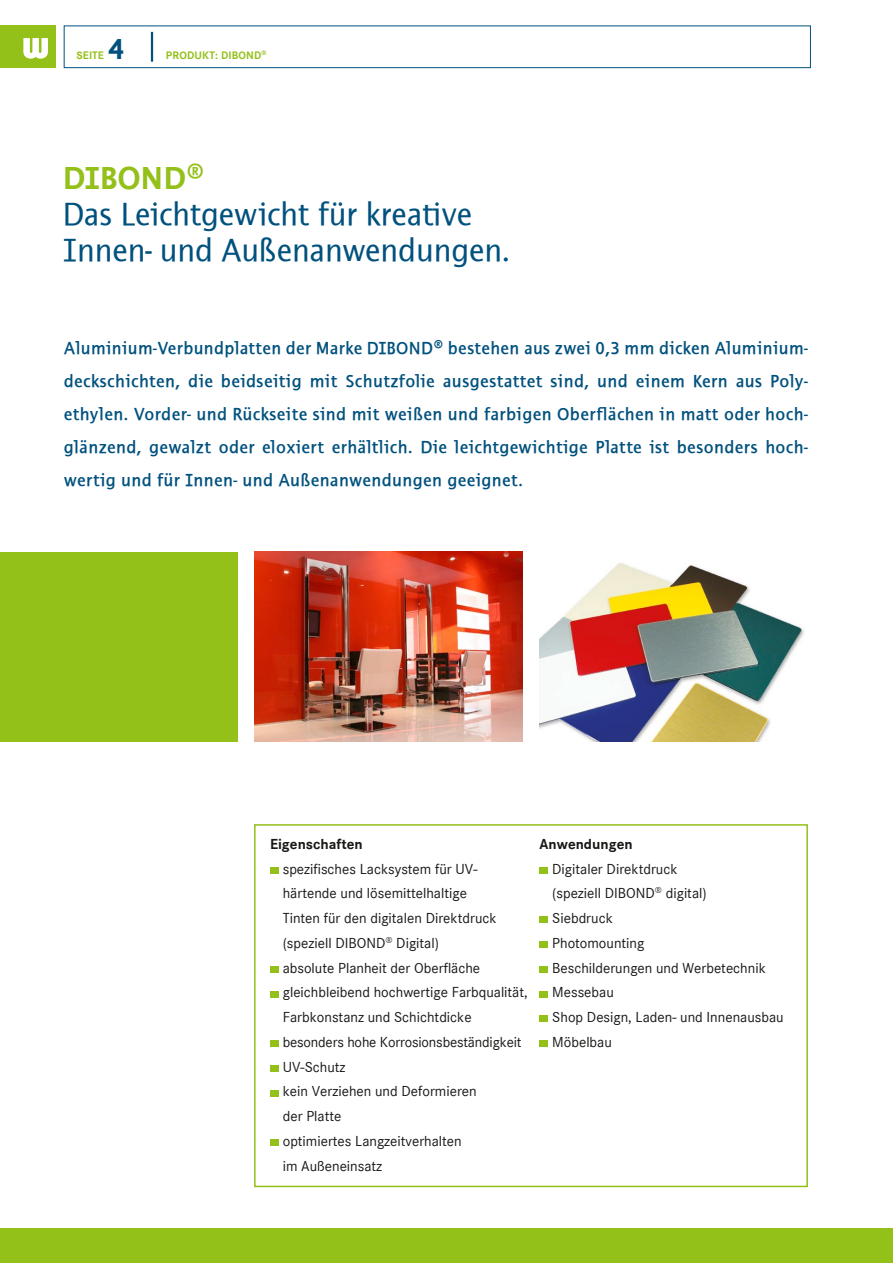
<style>
.page{position:relative;width:893px;height:1263px;background:#fff}
.page>*{position:absolute;margin:0;border:0;box-sizing:border-box;transform-origin:0 0}
.t1{font:33px/36px "Thordis Sans EF";color:#00517e}
.t2{font:700 33px "Thordis Sans EF";letter-spacing:-.01em;color:#94c01a}
.t3{font:700 30px "Thordis Sans EF";color:#00517e}
.t4{font:600 18px/33px "Thordis Sans EF";letter-spacing:.02em;color:#00517e;text-align:justify}
.t5{font:15px/24.8px "Corporate S";color:#171715}
.t6{font:700 15px "Corporate S";color:#171715}
.t7{font:700 11.25px "Corporate S";letter-spacing:.01em;color:#94c01a}
</style>
<div class="page">
<img style="left:539px;top:563px;width:265px;height:179px">
<div style="left:0;top:552px;width:237px;height:190px;background:#94c01a"></div>
<img style="left:254px;top:552px;width:268px;height:190px">
<div style="left:0;top:1229px;width:893px;height:34px;background:#94c01a"></div>
<div style="left:64px;top:26px;width:747px;height:42px;border:1px solid #00517e"></div>
<div style="left:0;top:26px;width:55px;height:42px;background:#94c01a"></div>
<svg style="left:23px;top:38px;width:25px;height:21px"></svg>
<hr style="left:151px;top:32px;width:2px;height:30px;background:#00517e">
<div style="left:254px;top:824px;width:554px;height:363px;border:2px solid #94c01a"></div>
<div style="left:270px;top:867px;width:9px;height:7px;background:#94c01a"></div>
<div style="left:270px;top:966px;width:9px;height:7px;background:#94c01a"></div>
<div style="left:270px;top:991px;width:9px;height:6px;background:#94c01a"></div>
<div style="left:270px;top:1040px;width:9px;height:7px;background:#94c01a"></div>
<div style="left:270px;top:1065px;width:9px;height:7px;background:#94c01a"></div>
<div style="left:270px;top:1090px;width:9px;height:6px;background:#94c01a"></div>
<div style="left:270px;top:1139px;width:9px;height:7px;background:#94c01a"></div>
<div style="left:539px;top:867px;width:9px;height:7px;background:#94c01a"></div>
<div style="left:539px;top:917px;width:9px;height:6px;background:#94c01a"></div>
<div style="left:539px;top:941px;width:9px;height:7px;background:#94c01a"></div>
<div style="left:539px;top:966px;width:9px;height:7px;background:#94c01a"></div>
<div style="left:539px;top:991px;width:9px;height:6px;background:#94c01a"></div>
<div style="left:539px;top:1016px;width:9px;height:6px;background:#94c01a"></div>
<div style="left:539px;top:1040px;width:9px;height:7px;background:#94c01a"></div>
<h2 class="t3" style="left:108px;top:32px;width:18px">4</h2>
<p class="t7" style="left:166px;top:48px;width:102px">PRODUKT: DIBOND<sup>®</sup></p>
<p class="t7" style="left:77px;top:47px;width:29px">SEITE</p>
<h1 class="t2" style="left:63px;top:160px;width:143px">DIBOND®</h1>
<h1 class="t1" style="left:63px;top:196px;width:449px">Das Leichtgewicht für kreative<br>Innen- und Außenanwendungen.</h1>
<p class="t4" style="left:64px;top:331px;width:746px">Aluminium-Verbundplatten der Marke DIBOND® bestehen aus zwei 0,3 mm dicken Aluminium&shy;deckschichten, die beidseitig mit Schutzfolie ausgestattet sind, und einem Kern aus Poly&shy;ethylen. Vorder- und Rückseite sind mit weißen und farbigen Oberflächen in matt oder hoch&shy;glänzend, gewalzt oder eloxiert erhältlich. Die leichtgewichtige Platte ist besonders hoch&shy;wertig und für Innen- und Außenanwendungen geeignet.</p>
<p class="t6" style="left:270px;top:833px;width:94px">Eigenschaften</p>
<p class="t5" style="left:283px;top:856px;width:246px">spezifisches Lacksystem für UV&shy;härtende und lösemittelhaltige<br>Tinten für den digitalen Direktdruck (speziell DIBOND<sup>®</sup> Digital)<br>absolute Planheit der Oberfläche gleichbleibend hochwertige Farbqualität,<br>Farbkonstanz und Schichtdicke besonders hohe Korrosionsbeständigkeit<br>UV-Schutz<br>kein Verziehen und Deformieren<br>der Platte<br>optimiertes Langzeitverhalten<br>im Außeneinsatz</p>
<p class="t6" style="left:539px;top:833px;width:95px">Anwendungen</p>
<p class="t5" style="left:552px;top:856px;width:233px">Digitaler Direktdruck<br>(speziell DIBOND<sup>®</sup> digital)<br>Siebdruck<br>Photomounting<br>Beschilderungen und Werbetechnik<br>Messebau<br>Shop Design, Laden- und Innenausbau<br>Möbelbau</p>
</div>
